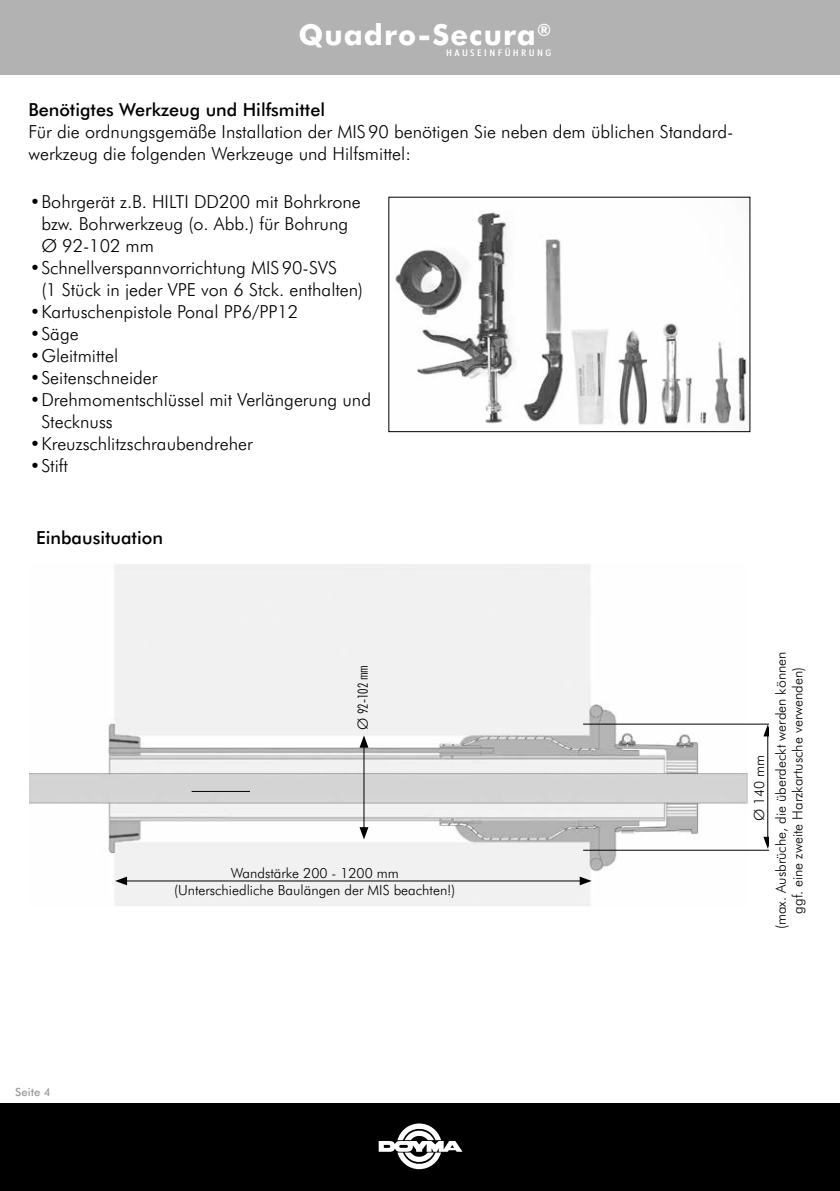
<style>
.page{position:relative;width:840px;height:1191px;background:#fff}
.page>*{position:absolute;margin:0;border:0;box-sizing:border-box;transform-origin:0 0}
.t1{font:800 29px "Futura BT";letter-spacing:.035em;color:#fff}
.t2{font:300 18px/22px "Futura BT";color:#000}
.t3{font:500 18px "Futura BT";color:#000}
.t4{font:300 14px/17.2px "Futura BT";color:#000;text-align:center}
.t5{font:300 condensed 14px "Futura BT";color:#000}
.t6{font:500 11.4px "Futura BT";color:#9d9d9d}
.t7{font:500 condensed 9.2px "Futura BT";letter-spacing:.2em;color:#fff;scale:1.3 1}
.s1{font-stretch:normal}
</style>
<div class="page">
<div style="left:0;top:0;width:839px;height:75px;background:#b2b2b2"></div>
<div style="left:0;top:1103px;width:839px;height:88px;background:#000"></div>
<svg style="left:378px;top:1123px;width:84px;height:46px"></svg>
<img style="left:395px;top:212px;width:352px;height:213px">
<div style="left:388px;top:197px;width:361px;height:235px;border:1px solid #000"></div>
<img style="left:29px;top:564px;width:718px;height:342px">
<hr style="left:582px;top:723px;width:189px;height:1px;background:#000">
<hr style="left:191px;top:791px;width:59px;height:1px;background:#000">
<hr style="left:124px;top:880px;width:458px;height:1px;background:#000">
<svg style="left:579px;top:876px;width:12px;height:9px"></svg>
<svg style="left:115px;top:876px;width:12px;height:9px"></svg>
<hr style="left:363px;top:744px;width:1px;height:86px;background:#000">
<svg style="left:359px;top:735px;width:9px;height:12px"></svg>
<svg style="left:359px;top:827px;width:9px;height:12px"></svg>
<hr style="left:767px;top:733px;width:1px;height:107px;background:#000">
<svg style="left:763px;top:724px;width:5px;height:12px"></svg>
<svg style="left:763px;top:836px;width:5px;height:12px"></svg>
<hr style="left:582px;top:850px;width:189px;height:1px;background:#000">
<h1 class="t1" style="left:298px;top:14px;width:254px">Quadro-Secura<sup>®</sup></h1>
<p class="t7" style="left:446px;top:47px;width:82px">HAUSEINFÜHRUNG</p>
<p class="t3" style="left:28px;top:97px;width:298px">Benötigtes Werkzeug und Hilfsmittel</p>
<p class="t2" style="left:28px;top:120px;width:706px">Für die ordnungsgemäße Installation der MIS90 benötigen Sie neben dem üblichen Standard&shy;werkzeug die folgenden Werkzeuge und Hilfsmittel:</p>
<p class="t2" style="left:41px;top:190px;width:321px;text-indent:-11px">•Bohrgerät z.B. HILTI DD200 mit Bohrkrone bzw. Bohrwerkzeug (o. Abb.) für Bohrung<br>Ø 92-102 mm</p>
<p class="t2" style="left:41px;top:256px;width:323px;text-indent:-11px">•Schnellverspannvorrichtung MIS90-SVS<br>(1 Stück in jeder VPE von 6 Stck. enthalten)</p>
<p class="t2" style="left:30px;top:300px;width:269px">•Kartuschenpistole Ponal PP6/PP12</p>
<p class="t2" style="left:30px;top:322px;width:50px">•Säge</p>
<p class="t2" style="left:30px;top:344px;width:90px">•Gleitmittel</p>
<p class="t2" style="left:30px;top:366px;width:129px">•Seitenschneider</p>
<p class="t2" style="left:41px;top:388px;width:331px;text-indent:-11px">•Drehmomentschlüssel mit Verlängerung und<br>Stecknuss</p>
<p class="t2" style="left:30px;top:432px;width:224px">•Kreuzschlitzschraubendreher</p>
<p class="t2" style="left:30px;top:454px;width:40px">•Stift</p>
<p class="t3" style="left:36px;top:525px;width:128px">Einbausituation</p>
<p class="t5" style="left:353px;top:730px;width:67px;rotate:-90deg"><span class="s1">Ø</span> 92-102 mm</p>
<p class="t4" style="left:174px;top:863px;width:282px">Wandstärke 200 - 1200 mm<br>(Unterschiedliche Baulängen der MIS beachten!)</p>
<p class="t4" style="left:749px;top:821px;width:68px;rotate:-90deg">Ø 140 mm</p>
<p class="t4" style="left:771px;top:929px;width:279px;rotate:-90deg">(max. Ausbrüche, die überdeckt werden können ggf. eine zweite Harzkartusche verwenden)</p>
<p class="t6" style="left:15px;top:1084px;width:37px">Seite 4</p>
</div>
